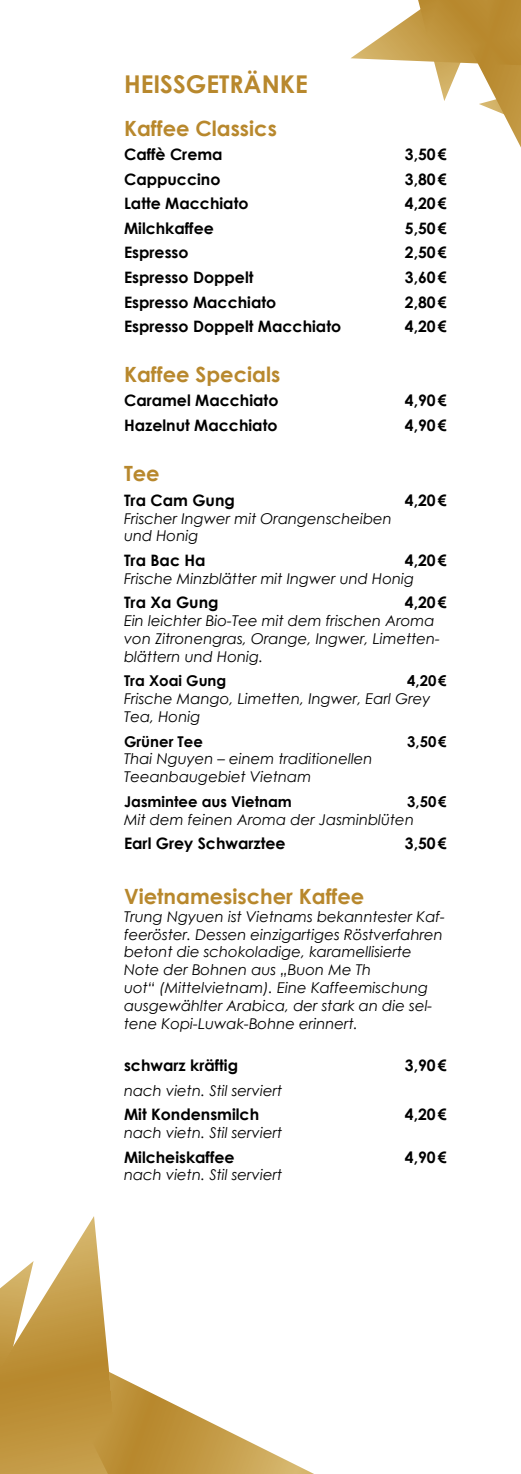
<style>
.page{position:relative;width:521px;height:1474px;background:#fff}
.page>*{position:absolute;margin:0;border:0;box-sizing:border-box;transform-origin:0 0}
.t1{font:700 24.5px "Century Gothic";color:#b8882d}
.t2{font:700 21px "Century Gothic";color:#b8882d}
.t3{font:700 15.75px "Century Gothic";color:#000}
.t4{font:italic 14.88px/17.8px "Century Gothic";color:#000}
.t5{font:700 14.88px "Century Gothic";color:#000}
</style>
<div class="page">
<svg style="left:350px;top:0;width:171px;height:148px"></svg>
<svg style="left:67px;top:1216px;width:39px;height:121px"></svg>
<svg style="left:78px;top:1337px;width:234px;height:136px"></svg>
<svg style="left:0;top:1260px;width:78px;height:213px"></svg>
<h1 class="t1" style="left:124px;top:65px;width:185px">HeiSSgetränke</h1>
<h2 class="t2" style="left:124px;top:112px;width:154px">Kaffee Classics</h2>
<p class="t3" style="left:124px;top:143px;width:100px">Caffè Crema</p>
<p class="t3" style="left:405px;top:143px;width:43px">3,50€</p>
<p class="t3" style="left:124px;top:167px;width:98px">Cappuccino</p>
<p class="t3" style="left:405px;top:167px;width:43px">3,80€</p>
<p class="t3" style="left:124px;top:192px;width:126px">Latte Macchiato</p>
<p class="t3" style="left:405px;top:192px;width:43px">4,20€</p>
<p class="t3" style="left:124px;top:216px;width:91px">Milchkaffee</p>
<p class="t3" style="left:405px;top:216px;width:43px">5,50€</p>
<p class="t3" style="left:124px;top:241px;width:66px">Espresso</p>
<p class="t3" style="left:405px;top:241px;width:43px">2,50€</p>
<p class="t3" style="left:124px;top:265px;width:131px">Espresso Doppelt</p>
<p class="t3" style="left:405px;top:265px;width:43px">3,60€</p>
<p class="t3" style="left:124px;top:290px;width:154px">Espresso Macchiato</p>
<p class="t3" style="left:405px;top:290px;width:43px">2,80€</p>
<p class="t3" style="left:124px;top:314px;width:219px">Espresso Doppelt Macchiato</p>
<p class="t3" style="left:405px;top:314px;width:43px">4,20€</p>
<h2 class="t2" style="left:124px;top:358px;width:158px">Kaffee Specials</h2>
<p class="t3" style="left:124px;top:388px;width:156px">Caramel Macchiato</p>
<p class="t3" style="left:405px;top:388px;width:43px">4,90€</p>
<p class="t3" style="left:124px;top:413px;width:155px">Hazelnut Macchiato</p>
<p class="t3" style="left:405px;top:413px;width:43px">4,90€</p>
<h2 class="t2" style="left:124px;top:457px;width:37px">Tee</h2>
<p class="t3" style="left:124px;top:488px;width:112px">Tra Cam Gung</p>
<p class="t3" style="left:405px;top:488px;width:43px">4,20€</p>
<p class="t4" style="left:124px;top:509px;width:269px">Frischer Ingwer mit Orangenscheiben und Honig</p>
<p class="t3" style="left:124px;top:548px;width:83px">Tra Bac Ha</p>
<p class="t3" style="left:405px;top:548px;width:43px">4,20€</p>
<p class="t4" style="left:124px;top:569px;width:292px">Frische Minzblätter mit Ingwer und Honig</p>
<p class="t3" style="left:124px;top:590px;width:96px">Tra Xa Gung</p>
<p class="t3" style="left:405px;top:590px;width:43px">4,20€</p>
<p class="t4" style="left:124px;top:611px;width:317px">Ein leichter Bio-Tee mit dem frischen Aroma von Zitronengras, Orange, Ingwer, Limetten&shy;blättern und Honig.</p>
<p class="t5" style="left:124px;top:669px;width:104px">Tra Xoai Gung</p>
<p class="t5" style="left:407px;top:669px;width:41px">4,20€</p>
<p class="t4" style="left:124px;top:689px;width:308px">Frische Mango, Limetten, Ingwer, Earl Grey<br>Tea, Honig</p>
<p class="t5" style="left:124px;top:730px;width:80px">Grüner Tee</p>
<p class="t5" style="left:407px;top:730px;width:41px">3,50€</p>
<p class="t4" style="left:124px;top:750px;width:250px">Thai Nguyen – einem traditionellen<br>Teeanbaugebiet Vietnam</p>
<p class="t5" style="left:124px;top:790px;width:169px">Jasmintee aus Vietnam</p>
<p class="t5" style="left:407px;top:790px;width:41px">3,50€</p>
<p class="t4" style="left:124px;top:810px;width:291px">Mit dem feinen Aroma der Jasminblüten</p>
<p class="t3" style="left:124px;top:831px;width:163px">Earl Grey Schwarztee</p>
<p class="t3" style="left:405px;top:831px;width:43px">3,50€</p>
<h2 class="t2" style="left:124px;top:880px;width:242px">Vietnamesischer Kaffee</h2>
<p class="t4" style="left:124px;top:907px;width:322px">Trung Ngyuen ist Vietnams bekanntester Kaf&shy;feeröster. Dessen einzigartiges Röstverfahren betont die schokoladige, karamellisierte Note der Bohnen aus „Buon Me Th<br>uot“ (Mittelvietnam). Eine Kaffeemischung ausgewählter Arabica, der stark an die sel&shy;tene Kopi-Luwak-Bohne erinnert.</p>
<p class="t3" style="left:124px;top:1053px;width:116px">schwarz kräftig</p>
<p class="t3" style="left:405px;top:1053px;width:43px">3,90€</p>
<p class="t4" style="left:124px;top:1081px;width:160px">nach vietn. Stil serviert</p>
<p class="t3" style="left:124px;top:1102px;width:137px">Mit Kondensmilch</p>
<p class="t3" style="left:405px;top:1102px;width:43px">4,20€</p>
<p class="t4" style="left:124px;top:1123px;width:160px">nach vietn. Stil serviert</p>
<p class="t3" style="left:124px;top:1144px;width:112px">Milcheiskaffee</p>
<p class="t3" style="left:405px;top:1144px;width:43px">4,90€</p>
<p class="t4" style="left:124px;top:1165px;width:160px">nach vietn. Stil serviert</p>
</div>
